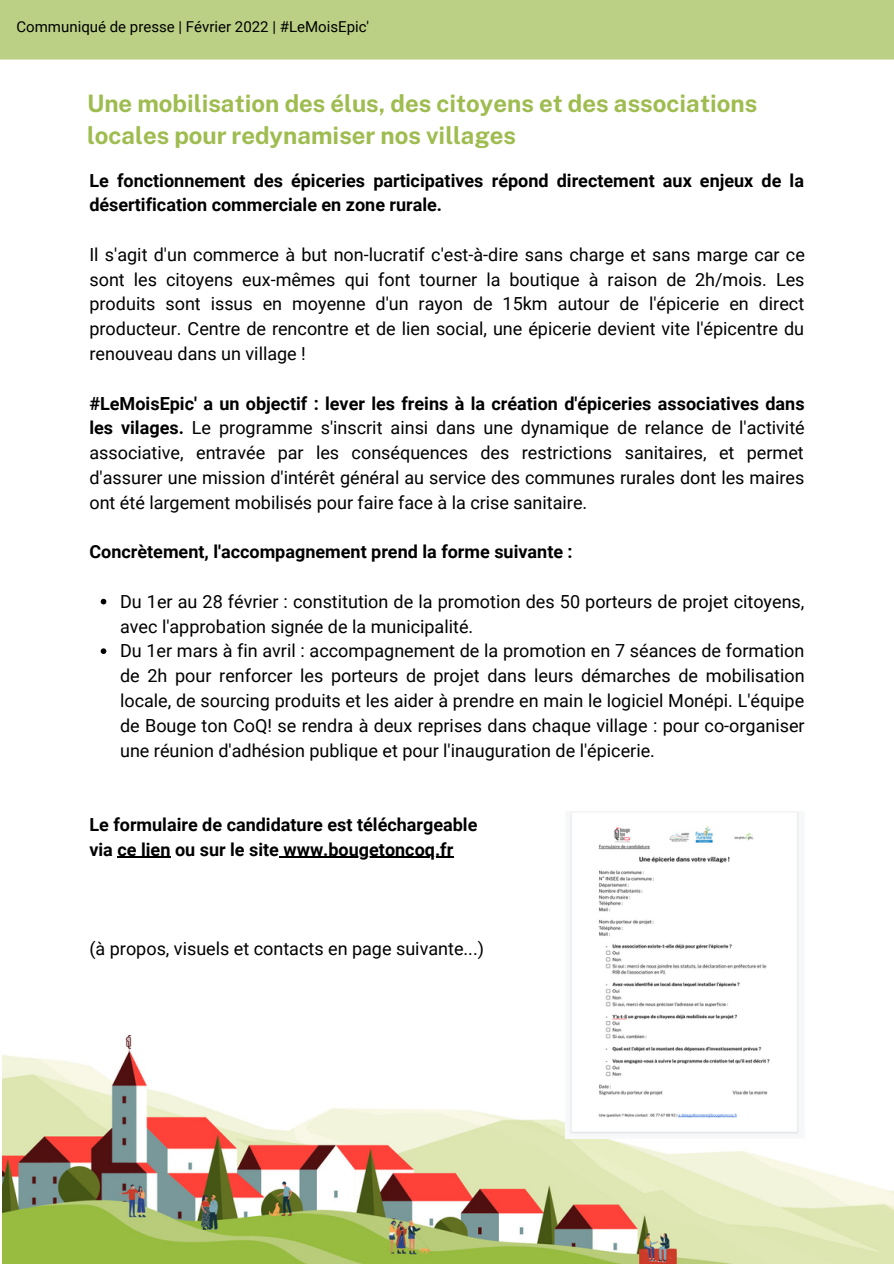
<style>
.page{position:relative;width:894px;height:1264px;background:#fff}
.page>*{position:absolute;margin:0;border:0;box-sizing:border-box;transform-origin:0 0}
.t1{font:700 24px/32.7px "Public Sans";color:#9ebc4f}
.t2{font:18px/24.8px "Roboto";color:#000;text-align:justify}
.t3{font:700 18px/24.8px "Roboto";color:#000}
.t4{font:15px "Roboto";color:#000}
.s1{font-weight:700}
</style>
<div class="page">
<div style="left:0;top:0;width:893px;height:60px;background:#bbd084"></div>
<svg style="left:101px;top:599px;width:5px;height:5px"></svg>
<svg style="left:101px;top:648px;width:5px;height:6px"></svg>
<hr style="left:117px;top:856px;width:53px;height:1px;background:#000">
<hr style="left:279px;top:856px;width:174px;height:1px;background:#000">
<img style="left:2px;top:1035px;width:891px;height:228px">
<img style="left:565px;top:811px;width:239px;height:327px">
<p class="t4" style="left:16px;top:18px;width:354px">Communiqué de presse | Février 2022 | #LeMoisEpic'</p>
<p class="t1" style="left:87px;top:87px;width:671px">Une mobilisation des élus, des citoyens et des associations locales pour redynamiser nos villages</p>
<p class="t3" style="left:89px;top:168px;width:716px">Le fonctionnement des épiceries participatives répond directement aux enjeux de la désertification commerciale en zone rurale.</p>
<p class="t2" style="left:89px;top:242px;width:716px">Il s'agit d'un commerce à but non-lucratif c'est-à-dire sans charge et sans marge car ce sont les citoyens eux-mêmes qui font tourner la boutique à raison de 2h/mois. Les produits sont issus en moyenne d'un rayon de 15km autour de l'épicerie en direct producteur. Centre de rencontre et de lien social, une épicerie devient vite l'épicentre du renouveau dans un village !</p>
<p class="t2" style="left:89px;top:391px;width:716px"><span class="s1">#LeMoisEpic' a un objectif : lever les freins à la création d'épiceries associatives dans les vilages.</span> Le programme s'inscrit ainsi dans une dynamique de relance de l'activité associative, entravée par les conséquences des restrictions sanitaires, et permet d'assurer une mission d'intérêt général au service des communes rurales dont les maires ont été largement mobilisés pour faire face à la crise sanitaire.</p>
<p class="t3" style="left:89px;top:539px;width:484px">Concrètement, l'accompagnement prend la forme suivante :</p>
<p class="t2" style="left:120px;top:589px;width:685px">Du 1er au 28 février : constitution de la promotion des 50 porteurs de projet citoyens, avec l'approbation signée de la municipalité.</p>
<p class="t2" style="left:120px;top:639px;width:686px">Du 1er mars à fin avril : accompagnement de la promotion en 7 séances de formation de 2h pour renforcer les porteurs de projet dans leurs démarches de mobilisation locale, de sourcing produits et les aider à prendre en main le logiciel Monépi. L'équipe de Bouge ton CoQ! se rendra à deux reprises dans chaque village : pour co-organiser une réunion d'adhésion publique et pour l'inauguration de l'épicerie.</p>
<p class="t3" style="left:89px;top:812px;width:389px">Le formulaire de candidature est téléchargeable</p>
<p class="t3" style="left:89px;top:837px;width:365px">via ce lien ou sur le site www.bougetoncoq.fr</p>
<p class="t2" style="left:89px;top:936px;width:396px">(à propos, visuels et contacts en page suivante...)</p>
</div>
